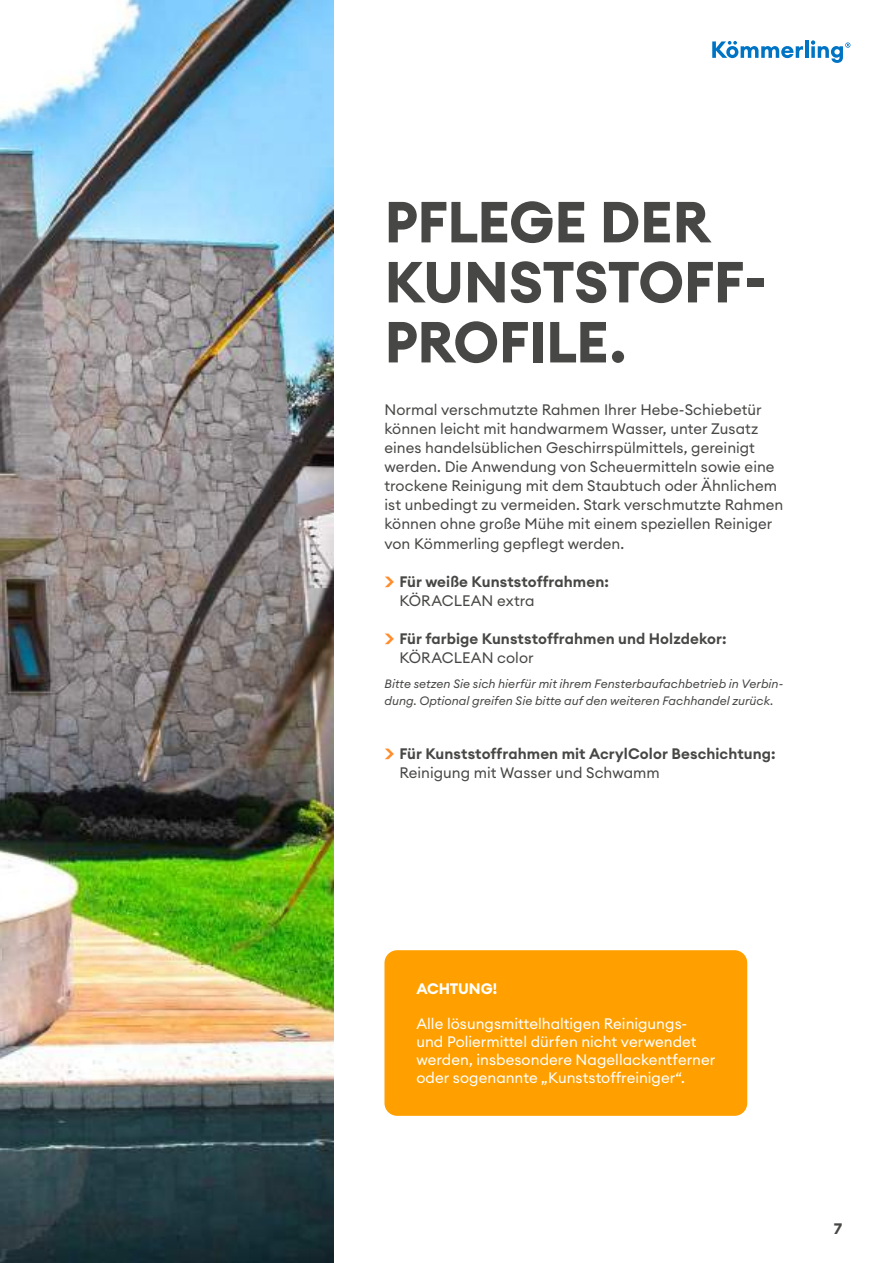
<style>
.page{position:relative;width:893px;height:1263px;background:#fff}
.page>*{position:absolute;margin:0;border:0;box-sizing:border-box;transform-origin:0 0}
.t1{font:700 57px/60px "Euclid Circular A";letter-spacing:-.015em;color:#474745}
.t2{font:15px/19.2px "Euclid Circular A";letter-spacing:.005em;color:#474745}
.t3{font:600 15px/19.2px "Euclid Circular A";letter-spacing:.005em;color:#474745}
.t4{font:15px/18px "Euclid Circular A";letter-spacing:.005em;color:#fff}
.t5{font:700 15px "Euclid Circular A";letter-spacing:-.005em;color:#fff}
.t6{font:700 15px "Euclid Circular A";color:#474745}
.t7{font:italic 12px/16.5px "Euclid Circular A";letter-spacing:.005em;color:#474745}
.s1{font-size:21px;color:#ff8c2b}
.s2{font-weight:400}
</style>
<div class="page">
<img style="left:0;top:0;width:333px;height:1263px">
<div style="left:384px;top:950px;width:363px;height:166px;background:#ffa000;border-radius:13px"></div>
<svg style="left:712px;top:41px;width:91px;height:17px"></svg>
<hr style="left:805px;top:41px;width:3px;height:17px;background:#0074c4">
<svg style="left:811px;top:40px;width:39px;height:23px"></svg>
<h1 class="t1" style="left:384px;top:193px;width:378px">PFLEGE DER<br>KUNSTSTOFF-<br>PROFILE.</h1>
<p class="t2" style="left:384px;top:399px;width:400px">Normal verschmutzte Rahmen Ihrer Hebe-Schiebetür können leicht mit handwarmem Wasser, unter Zusatz eines handelsüblichen Geschirrspülmittels, gereinigt werden. Die Anwendung von Scheuermitteln sowie eine trockene Reinigung mit dem Staubtuch oder Ähnlichem ist unbedingt zu vermeiden. Stark verschmutzte Rahmen können ohne große Mühe mit einem speziellen Reiniger von Kömmerling gepflegt werden.</p>
<p class="t3" style="left:399px;top:572px;width:211px;text-indent:-15px"><span class="s1">&gt;</span> Für weiße Kunststoffrahmen:<br><span class="s2">KÖRACLEAN extra</span></p>
<p class="t3" style="left:399px;top:629px;width:329px;text-indent:-15px"><span class="s1">&gt;</span> Für farbige Kunststoffrahmen und Holzdekor:<br><span class="s2">KÖRACLEAN color</span></p>
<p class="t7" style="left:384px;top:676px;width:400px">Bitte setzen Sie sich hierfür mit ihrem Fensterbaufachbetrieb in Verbin&shy;dung. Optional greifen Sie bitte auf den weiteren Fachhandel zurück.</p>
<p class="t3" style="left:399px;top:744px;width:378px;text-indent:-15px"><span class="s1">&gt;</span> Für Kunststoffrahmen mit AcrylColor Beschichtung:<br><span class="s2">Reinigung mit Wasser und Schwamm</span></p>
<p class="t5" style="left:416px;top:979px;width:82px">ACHTUNG!</p>
<p class="t4" style="left:416px;top:1015px;width:301px">Alle lösungsmittelhaltigen Reinigungs&shy;und Poliermittel dürfen nicht verwendet werden, insbesondere Nagellackentferner oder sogenannte „Kunststoffreiniger“.</p>
<p class="t6" style="left:834px;top:1219px;width:10px">7</p>
</div>
